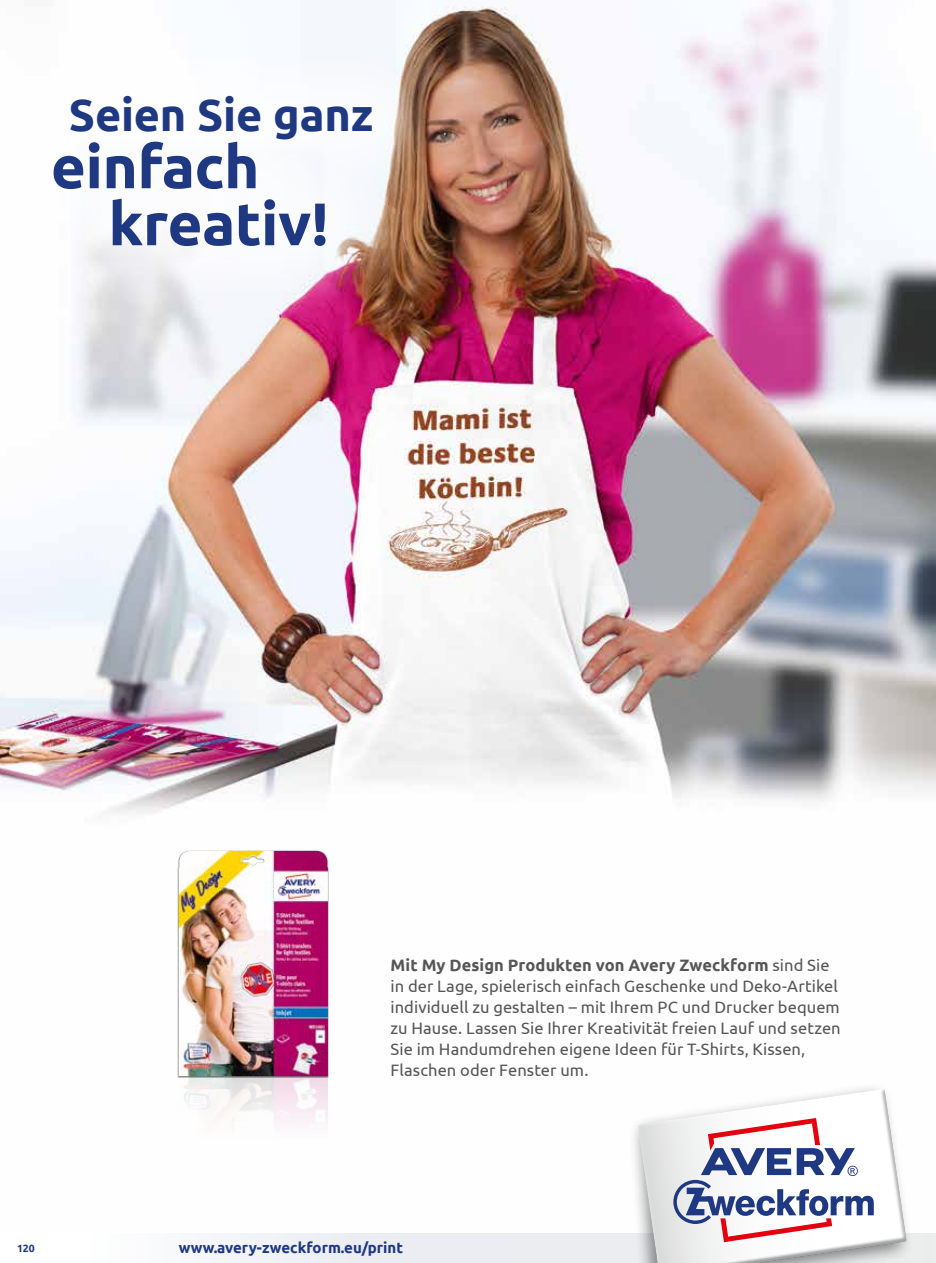
<style>
.page{position:relative;width:936px;height:1263px;background:#fff}
.page>*{position:absolute;margin:0;border:0;box-sizing:border-box;transform-origin:0 0}
.t1{font:700 60px/57px "Ubuntu";letter-spacing:-.005em;color:#1e3882}
.t2{font:700 45px "Ubuntu";letter-spacing:-.005em;color:#1e3882}
.t3{font:16.5px/21px "Ubuntu";letter-spacing:.005em;color:#565656}
.t4{font:700 15px "Ubuntu";color:#1e3882}
.t5{font:700 10.5px "Ubuntu";color:#1e3882}
.s1{font-weight:700}
</style>
<div class="page">
<div style="left:0;top:1233px;width:935px;height:30px;background:linear-gradient(to bottom,#f2f3f6,#f2f3f6)"></div>
<img style="left:0;top:0;width:935px;height:813px">
<div style="left:0;top:30px;width:440px;height:284px;background:#fff;opacity:.7"></div>
<div style="left:177px;top:850px;width:152px;height:228px;background:#000;opacity:.6"></div>
<img style="left:179px;top:851px;width:149px;height:412px">
<div style="left:628px;top:1082px;width:285px;height:181px;background:#000;opacity:.45"></div>
<svg style="left:635px;top:1087px;width:272px;height:176px"></svg>
<svg style="left:637px;top:1089px;width:269px;height:174px"></svg>
<div style="left:923px;top:1233px;width:12px;height:30px;background:#ececed"></div>
<h2 class="t2" style="left:69px;top:88px;width:306px">Seien Sie ganz</h2>
<h1 class="t1" style="left:108px;top:137px;width:221px;text-indent:-58px">einfach kreativ!</h1>
<p class="t5" style="left:17px;top:1242px;width:19px">120</p>
<p class="t3" style="left:390px;top:954px;width:451px"><span class="s1">Mit My Design Produkten von Avery Zweckform</span> sind Sie in der Lage, spielerisch einfach Geschenke und Deko-Artikel individuell zu gestalten – mit Ihrem PC und Drucker bequem zu Hause. Lassen Sie Ihrer Kreativität freien Lauf und setzen Sie im Handumdrehen eigene Ideen für T-Shirts, Kissen, Flaschen oder Fenster um.</p>
<p class="t4" style="left:179px;top:1239px;width:226px">www.avery-zweckform.eu/print</p>
</div>
